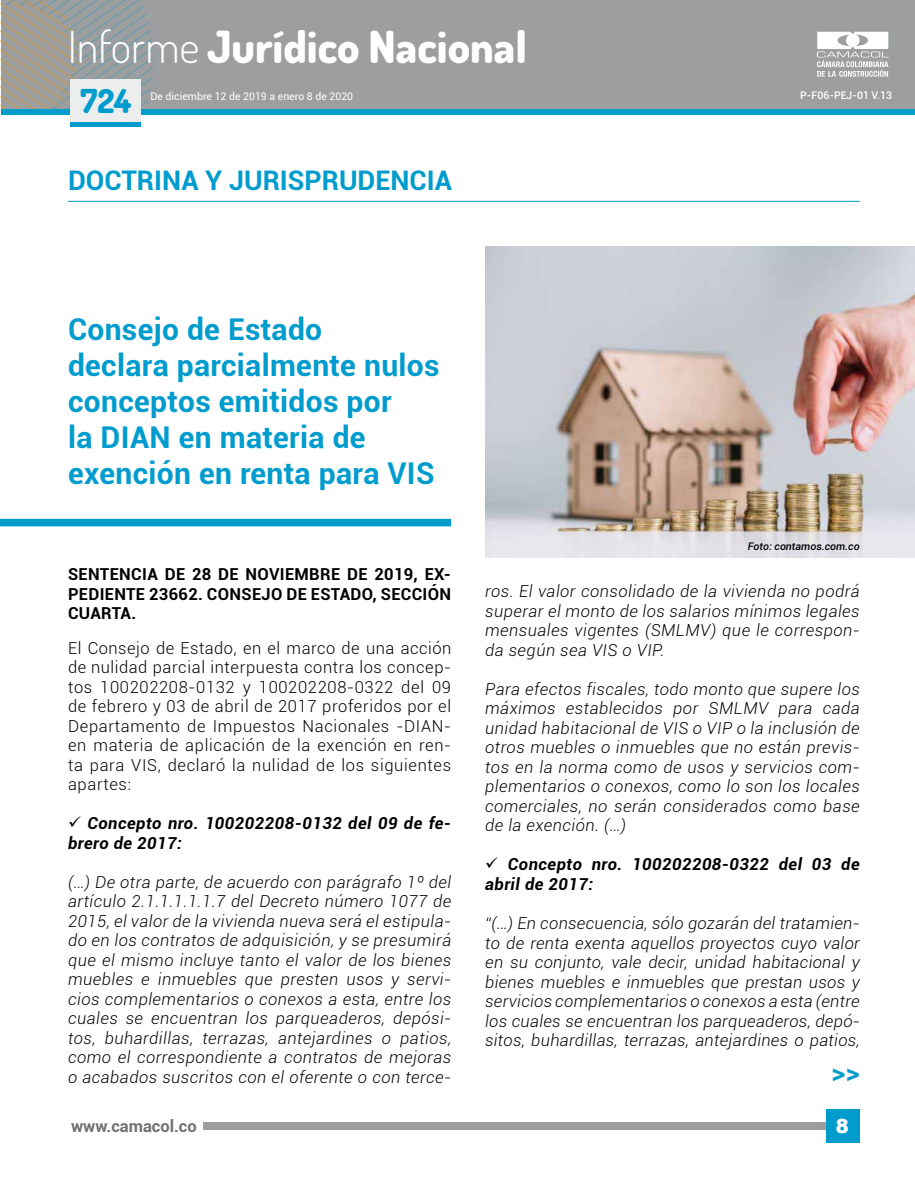
<style>
.page{position:relative;width:915px;height:1191px;background:#fff}
.page>*{position:absolute;margin:0;border:0;box-sizing:border-box;transform-origin:0 0}
.t1{font:800 44.25px "Dosis";color:#fff}
.t2{font:800 33px "Dosis";color:#009cce}
.t3{font:700 30px/36px "Roboto";letter-spacing:.01em;color:#009cce}
.t4{font:700 27px "Roboto";color:#009cce}
.t5{font:900 19.5px "Roboto";color:#fff}
.t6{font:900 19.5px "Arial";color:#fff}
.t7{font:italic 300 16.5px/19.5px "Roboto";letter-spacing:.03em;color:#000;text-align:justify}
.t8{font:300 16.5px/19.5px "Roboto";letter-spacing:.04em;color:#000;text-align:justify}
.t9{font:italic 700 16.5px/19.5px "Roboto";letter-spacing:.03em;color:#000}
.t10{font:700 16.5px/19.5px "Roboto";letter-spacing:.02em;color:#000;text-align:justify}
.t11{font:700 16.5px "Roboto";color:#707172}
.t12{font:10.5px "Roboto";color:#fff}
.t13{font:italic 500 10.5px "Roboto";color:#000}
.t14{font:500 10.5px "Roboto";color:#fff}
.s1{font-weight:300}
</style>
<div class="page">
<div style="left:203px;top:1122px;width:655px;height:7px;background:#9c9e9f"></div>
<div style="left:825px;top:1109px;width:33px;height:34px;background:#009cce"></div>
<div style="left:1px;top:0;width:913px;height:108px;background:#9c9e9f"></div>
<div style="left:1px;top:109px;width:913px;height:5px;background:#009cce"></div>
<svg style="left:1px;top:0;width:158px;height:109px"></svg>
<svg style="left:817px;top:32px;width:71px;height:45px"></svg>
<div style="left:70px;top:122px;width:70px;height:5px;background:#009cce"></div>
<div style="left:70px;top:79px;width:70px;height:43px;background:#eceded"></div>
<img style="left:485px;top:247px;width:429px;height:310px">
<div style="left:0;top:519px;width:451px;height:7px;background:#009cce"></div>
<hr style="left:68px;top:201px;width:791px;height:1px;background:#009cce">
<h1 class="t1" style="left:68px;top:18px;width:460px"><span class="s1">Informe</span> Jurídico Nacional</h1>
<h2 class="t2" style="left:80px;top:80px;width:52px">724</h2>
<p class="t12" style="left:150px;top:89px;width:204px">De diciembre 12 de 2019 a enero 8 de 2020</p>
<h3 class="t4" style="left:68px;top:162px;width:385px">Doctrina y jurisprudencia</h3>
<h3 class="t3" style="left:68px;top:310px;width:373px">Consejo de Estado<br>declara parcialmente nulos conceptos emitidos por<br>la DIAN en materia de exención en renta para VIS</h3>
<p class="t14" style="left:800px;top:87px;width:93px">P-F06-PEJ-01 V.13</p>
<p class="t13" style="left:747px;top:539px;width:113px">Foto: contamos.com.co</p>
<p class="t10" style="left:68px;top:564px;width:384px">Sentencia de 28 de noviembre de 2019, ex&shy;pediente 23662. Consejo de Estado, Sección Cuarta.</p>
<p class="t8" style="left:68px;top:637px;width:384px">El Consejo de Estado, en el marco de una acción de nulidad parcial interpuesta contra los concep&shy;tos 100202208-0132 y 100202208-0322 del 09 de febrero y 03 de abril de 2017 proferidos por el Departamento de Impuestos Nacionales -DIAN&shy;en materia de aplicación de la exención en ren&shy;ta para VIS, declaró la nulidad de los siguientes apartes:</p>
<p class="t9" style="left:68px;top:813px;width:384px">✓ Concepto nro. 100202208-0132 del 09 de fe&shy;brero de 2017:</p>
<p class="t7" style="left:68px;top:871px;width:384px">(…) De otra parte, de acuerdo con parágrafo 1º del artículo 2.1.1.1.1.1.7 del Decreto número 1077 de 2015, el valor de la vivienda nueva será el estipula&shy;do en los contratos de adquisición, y se presumirá que el mismo incluye tanto el valor de los bienes muebles e inmuebles que presten usos y servi&shy;cios complementarios o conexos a esta, entre los cuales se encuentran los parqueaderos, depósi&shy;tos, buhardillas, terrazas, antejardines o patios, como el correspondiente a contratos de mejoras o acabados suscritos con el oferente o con terce-</p>
<p class="t7" style="left:485px;top:581px;width:376px">ros. El valor consolidado de la vivienda no podrá superar el monto de los salarios mínimos legales mensuales vigentes (SMLMV) que le correspon&shy;da según sea VIS o VIP.</p>
<p class="t7" style="left:485px;top:678px;width:376px">Para efectos fiscales, todo monto que supere los máximos establecidos por SMLMV para cada unidad habitacional de VIS o VIP o la inclusión de otros muebles o inmuebles que no están previs&shy;tos en la norma como de usos y servicios com&shy;plementarios o conexos, como lo son los locales comerciales, no serán considerados como base de la exención. (…)</p>
<p class="t9" style="left:485px;top:854px;width:376px">✓ Concepto nro. 100202208-0322 del 03 de abril de 2017:</p>
<p class="t7" style="left:485px;top:912px;width:376px">“(…) En consecuencia, sólo gozarán del tratamien&shy;to de renta exenta aquellos proyectos cuyo valor en su conjunto, vale decir, unidad habitacional y bienes muebles e inmuebles que prestan usos y servicios complementarios o conexos a esta (entre los cuales se encuentran los parqueaderos, depó&shy;sitos, buhardillas, terrazas, antejardines o patios,</p>
<h3 class="t4" style="left:831px;top:1052px;width:30px">&gt;&gt;</h3>
<p class="t6" style="left:835px;top:1111px;width:15px">8</p>
<p class="t11" style="left:71px;top:1114px;width:127px">www.camacol.co</p>
<p class="t5" style="left:836px;top:1114px;width:13px">1</p>
</div>
